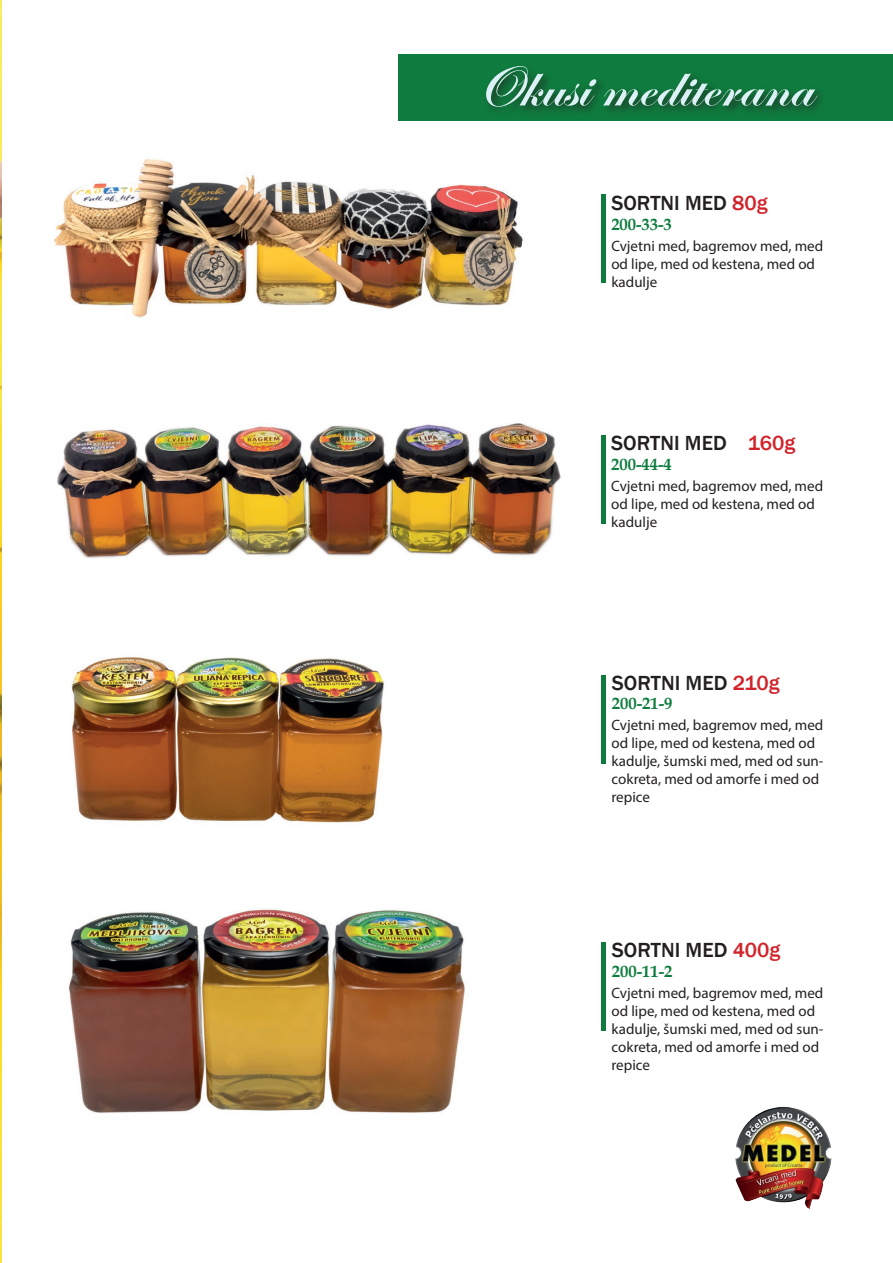
<style>
.page{position:relative;width:893px;height:1263px;background:#fff}
.page>*{position:absolute;margin:0;border:0;box-sizing:border-box;transform-origin:0 0}
.t1{font:700 60px "Edwardian Scr ITC";color:#dcf1f5}
.t2{font:500 21px "Franklin Gothic";color:#231f20}
.t3{font:700 16.5px "Book Antiqua";color:#0e7c3e}
.t4{font:15px/18px "Myriad Pro";color:#231f20}
.s1{color:#d1232a}
</style>
<div class="page">
<img style="left:735px;top:1106px;width:97px;height:103px">
<div style="left:398px;top:54px;width:495px;height:67px;background:#0e7c3e"></div>
<div style="left:482px;top:62px;width:347px;height:57px;background:#231f20;opacity:.75"></div>
<img style="left:0;top:0;width:1px;height:1263px">
<img style="left:57px;top:424px;width:504px;height:135px">
<img style="left:71px;top:657px;width:313px;height:166px">
<img style="left:69px;top:909px;width:396px;height:204px">
<hr style="left:601px;top:195px;width:4px;height:88px;background:#0e7c3e">
<hr style="left:601px;top:435px;width:4px;height:89px;background:#0e7c3e">
<hr style="left:601px;top:675px;width:4px;height:88px;background:#0e7c3e">
<hr style="left:601px;top:942px;width:4px;height:89px;background:#0e7c3e">
<img style="left:54px;top:159px;width:469px;height:158px">
<h1 class="t1" style="left:471px;top:55px;width:342px">Okusi mediterana</h1>
<h2 class="t2" style="left:611px;top:190px;width:158px">SORTNI MED <span class="s1">80g</span></h2>
<p class="t4" style="left:611px;top:237px;width:213px">Cvjetni med, bagremov med, med od lipe, med od kestena, med od kadulje</p>
<p class="t3" style="left:611px;top:213px;width:62px">200-33-3</p>
<h2 class="t2" style="left:611px;top:430px;width:186px">SORTNI MED <span class="s1">160g</span></h2>
<p class="t4" style="left:611px;top:477px;width:213px">Cvjetni med, bagremov med, med od lipe, med od kestena, med od kadulje</p>
<p class="t3" style="left:611px;top:453px;width:62px">200-44-4</p>
<h2 class="t2" style="left:612px;top:670px;width:169px">SORTNI MED <span class="s1">210g</span></h2>
<p class="t4" style="left:611px;top:716px;width:213px">Cvjetni med, bagremov med, med od lipe, med od kestena, med od kadulje, šumski med, med od sun&shy;cokreta, med od amorfe i med od repice</p>
<p class="t3" style="left:612px;top:692px;width:62px">200-21-9</p>
<h2 class="t2" style="left:612px;top:937px;width:170px">SORTNI MED <span class="s1">400g</span></h2>
<p class="t4" style="left:611px;top:984px;width:213px">Cvjetni med, bagremov med, med od lipe, med od kestena, med od kadulje, šumski med, med od sun&shy;cokreta, med od amorfe i med od repice</p>
<p class="t3" style="left:612px;top:960px;width:62px">200-11-2</p>
</div>
